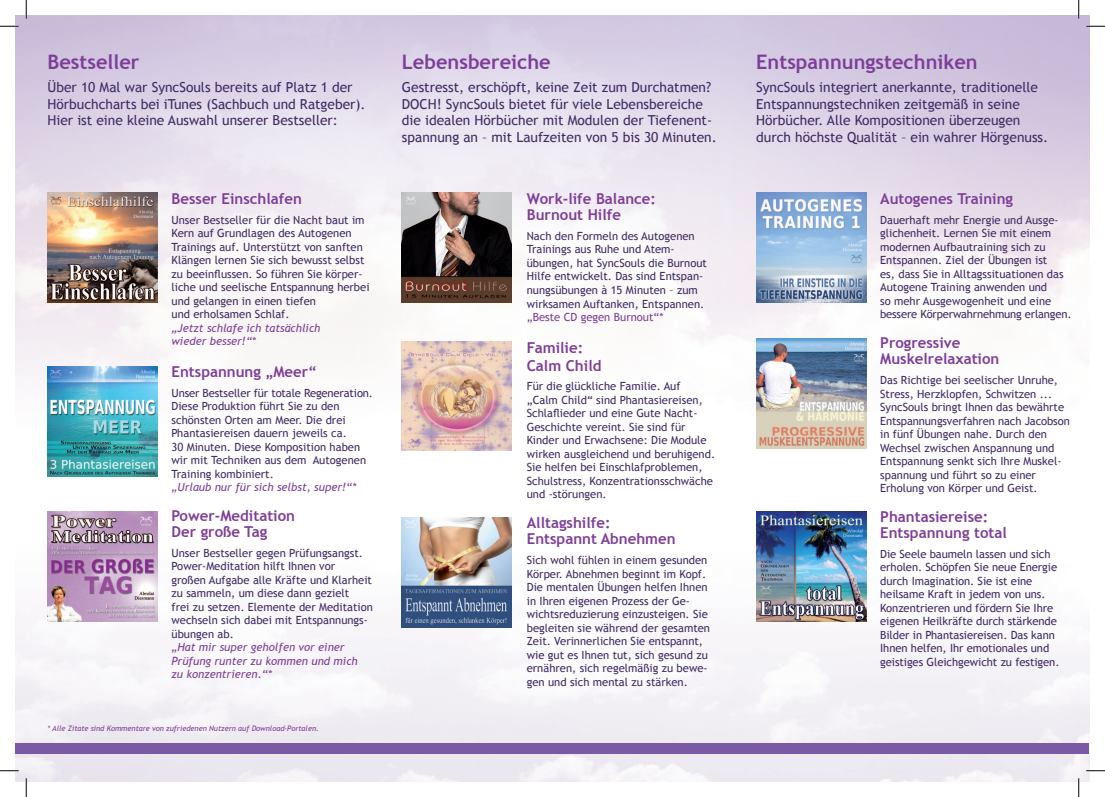
<style>
.page{position:relative;width:1105px;height:797px;background:#fff}
.page>*{position:absolute;margin:0;border:0;box-sizing:border-box;transform-origin:0 0}
.t1{font:700 20px "Trebuchet MS";color:#7e3e98}
.t2{font:700 15px/16.2px "Trebuchet MS";color:#7e3e98}
.t3{font:13.75px/16.5px "Trebuchet MS";color:#402b62}
.t4{font:11.25px/13.5px "Trebuchet MS";color:#402b62}
.t5{font:italic 11.25px/13.5px "Trebuchet MS";color:#7e3e98}
.t6{font:11.25px "Trebuchet MS";color:#7e3e98}
.t7{font:italic 7.5px "Trebuchet MS";color:#7e3e98}
</style>
<div class="page">
<img style="left:16px;top:16px;width:1073px;height:765px">
<img style="left:48px;top:193px;width:109px;height:110px">
<img style="left:48px;top:366px;width:109px;height:110px">
<img style="left:48px;top:512px;width:109px;height:110px">
<img style="left:402px;top:193px;width:110px;height:110px">
<img style="left:402px;top:342px;width:110px;height:109px">
<img style="left:402px;top:517px;width:110px;height:110px">
<div style="left:16px;top:743px;width:1073px;height:10px;background:#7b5aa5"></div>
<img style="left:756px;top:193px;width:110px;height:110px">
<img style="left:756px;top:512px;width:110px;height:110px">
<img style="left:756px;top:339px;width:110px;height:110px">
<svg style="left:0;top:25px;width:19px;height:2px"></svg>
<svg style="left:1086px;top:25px;width:19px;height:2px"></svg>
<svg style="left:0;top:770px;width:19px;height:1px"></svg>
<svg style="left:1086px;top:770px;width:19px;height:1px"></svg>
<svg style="left:25px;top:0;width:2px;height:19px"></svg>
<svg style="left:25px;top:778px;width:2px;height:19px"></svg>
<svg style="left:1078px;top:0;width:1px;height:19px"></svg>
<svg style="left:1078px;top:778px;width:1px;height:19px"></svg>
<h1 class="t1" style="left:48px;top:50px;width:93px">Bestseller</h1>
<p class="t3" style="left:48px;top:79px;width:320px">Über 10 Mal war SyncSouls bereits auf Platz 1 der<br>Hörbuchcharts bei iTunes (Sachbuch und Ratgeber).<br>Hier ist eine kleine Auswahl unserer Bestseller:</p>
<h2 class="t2" style="left:172px;top:190px;width:132px">Besser Einschlafen</h2>
<p class="t4" style="left:172px;top:213px;width:200px">Unser Bestseller für die Nacht baut im Kern auf Grundlagen des Autogenen Trainings auf. Unterstützt von sanften Klängen lernen Sie sich bewusst selbst zu beeinflussen. So führen Sie körper&shy;liche und seelische Entspannung herbei und gelangen in einen tiefen<br>und erholsamen Schlaf.</p>
<p class="t5" style="left:172px;top:321px;width:150px">„Jetzt schlafe ich tatsächlich wieder besser!“*</p>
<h2 class="t2" style="left:172px;top:363px;width:147px">Entspannung „Meer“</h2>
<p class="t4" style="left:172px;top:386px;width:203px">Unser Bestseller für totale Regeneration.<br>Diese Produktion führt Sie zu den schönsten Orten am Meer. Die drei Phantasiereisen dauern jeweils ca.<br>30 Minuten. Diese Komposition haben wir mit Techniken aus dem Autogenen Training kombiniert.</p>
<p class="t5" style="left:172px;top:480px;width:186px">„Urlaub nur für sich selbst, super!“*</p>
<h2 class="t2" style="left:172px;top:507px;width:125px">Power-Meditation<br>Der große Tag</h2>
<p class="t4" style="left:172px;top:546px;width:203px">Unser Bestseller gegen Prüfungsangst.<br>Power-Meditation hilft Ihnen vor<br>großen Aufgabe alle Kräfte und Klarheit zu sammeln, um diese dann gezielt<br>frei zu setzen. Elemente der Meditation wechseln sich dabei mit Entspannungs&shy;übungen ab.</p>
<p class="t5" style="left:172px;top:640px;width:188px">„Hat mir super geholfen vor einer<br>Prüfung runter zu kommen und mich zu konzentrieren.“*</p>
<p class="t7" style="left:48px;top:724px;width:273px">* Alle Zitate sind Kommentare von zufriedenen Nutzern auf Download-Portalen.</p>
<h1 class="t1" style="left:402px;top:50px;width:150px">Lebensbereiche</h1>
<p class="t3" style="left:402px;top:79px;width:316px">Gestresst, erschöpft, keine Zeit zum Durchatmen?<br>DOCH! SyncSouls bietet für viele Lebensbereiche die idealen Hörbücher mit Modulen der Tiefenent&shy;spannung an – mit Laufzeiten von 5 bis 30 Minuten.</p>
<h2 class="t2" style="left:527px;top:190px;width:131px">Work-life Balance:<br>Burnout Hilfe</h2>
<p class="t4" style="left:527px;top:229px;width:182px">Nach den Formeln des Autogenen<br>Trainings aus Ruhe und Atem&shy;übungen, hat SyncSouls die Burnout<br>Hilfe entwickelt. Das sind Entspan&shy;nungsübungen à 15 Minuten – zum wirksamen Auftanken, Entspannen.</p>
<p class="t6" style="left:527px;top:310px;width:138px">„Beste CD gegen Burnout“*</p>
<h2 class="t2" style="left:527px;top:338px;width:76px;line-height:18px">Familie:<br>Calm Child</h2>
<p class="t4" style="left:527px;top:380px;width:190px">Für die glückliche Familie. Auf<br>„Calm Child“ sind Phantasiereisen, Schlaflieder und eine Gute Nacht-Geschichte vereint. Sie sind für Kinder und Erwachsene: Die Module wirken ausgleichend und beruhigend.<br>Sie helfen bei Einschlafproblemen, Schulstress, Konzentrationsschwäche und -störungen.</p>
<h2 class="t2" style="left:527px;top:514px;width:150px">Alltagshilfe:<br>Entspannt Abnehmen</h2>
<p class="t4" style="left:527px;top:553px;width:185px">Sich wohl fühlen in einem gesunden Körper. Abnehmen beginnt im Kopf.<br>Die mentalen Übungen helfen Ihnen in Ihren eigenen Prozess der Ge&shy;wichtsreduzierung einzusteigen. Sie begleiten sie während der gesamten Zeit. Verinnerlichen Sie entspannt, wie gut es Ihnen tut, sich gesund zu ernähren, sich regelmäßig zu bewe&shy;gen und sich mental zu stärken.</p>
<h1 class="t1" style="left:756px;top:50px;width:223px">Entspannungstechniken</h1>
<p class="t3" style="left:756px;top:79px;width:293px">SyncSouls integriert anerkannte, traditionelle Entspannungstechniken zeitgemäß in seine Hörbücher. Alle Kompositionen überzeugen durch höchste Qualität – ein wahrer Hörgenuss.</p>
<h2 class="t2" style="left:880px;top:190px;width:134px">Autogenes Training</h2>
<p class="t4" style="left:880px;top:213px;width:193px">Dauerhaft mehr Energie und Ausge&shy;glichenheit. Lernen Sie mit einem modernen Aufbautraining sich zu Entspannen. Ziel der Übungen ist<br>es, dass Sie in Alltagssituationen das Autogene Training anwenden und<br>so mehr Ausgewogenheit und eine bessere Körperwahrnehmung erlangen.</p>
<h2 class="t2" style="left:880px;top:334px;width:121px">Progressive<br>Muskelrelaxation</h2>
<p class="t4" style="left:880px;top:373px;width:191px">Das Richtige bei seelischer Unruhe, Stress, Herzklopfen, Schwitzen ...<br>SyncSouls bringt Ihnen das bewährte Entspannungsverfahren nach Jacobson in fünf Übungen nahe. Durch den Wechsel zwischen Anspannung und Entspannung senkt sich Ihre Muskel&shy;spannung und führt so zu einer Erholung von Körper und Geist.</p>
<h2 class="t2" style="left:880px;top:508px;width:128px">Phantasiereise:<br>Entspannung total</h2>
<p class="t4" style="left:880px;top:547px;width:181px">Die Seele baumeln lassen und sich erholen. Schöpfen Sie neue Energie durch Imagination. Sie ist eine heilsame Kraft in jedem von uns.<br>Konzentrieren und fördern Sie Ihre eigenen Heilkräfte durch stärkende Bilder in Phantasiereisen. Das kann Ihnen helfen, Ihr emotionales und geistiges Gleichgewicht zu festigen.</p>
</div>
